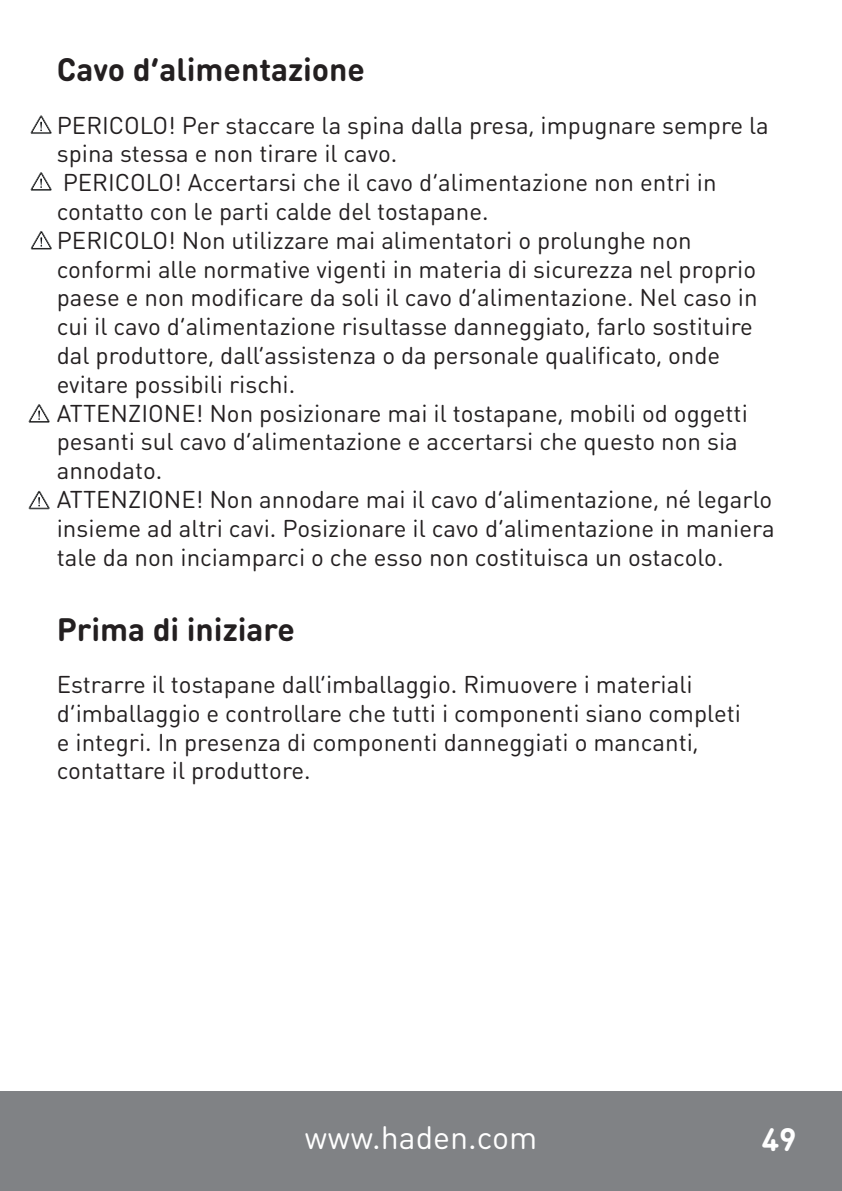
<style>
.page{position:relative;width:842px;height:1191px;background:#fff}
.page>*{position:absolute;margin:0;border:0;box-sizing:border-box;transform-origin:0 0}
.t1{font:700 32px "DIN Round Pro";color:#231f20}
.t2{font:32px "DIN Round Pro";color:#fff}
.t3{font:700 32px "DIN Round Pro";color:#fff}
.t4{font:24px/28.8px "DIN Round Pro";color:#231f20}
</style>
<div class="page">
<svg style="left:28px;top:404px;width:22px;height:19px"></svg>
<svg style="left:31px;top:231px;width:21px;height:19px"></svg>
<svg style="left:28px;top:490px;width:22px;height:19px"></svg>
<svg style="left:30px;top:115px;width:22px;height:19px"></svg>
<svg style="left:30px;top:172px;width:22px;height:19px"></svg>
<div style="left:0;top:1091px;width:842px;height:100px;background:#808285"></div>
<p class="t1" style="left:57px;top:47px;width:310px">Cavo d’alimentazione</p>
<p class="t4" style="left:57px;top:110px;width:713px">PERICOLO! Per staccare la spina dalla presa, impugnare sempre la spina stessa e non tirare il cavo.</p>
<p class="t4" style="left:57px;top:167px;width:661px">PERICOLO! Accertarsi che il cavo d’alimentazione non entri in contatto con le parti calde del tostapane.</p>
<p class="t4" style="left:57px;top:225px;width:702px">PERICOLO! Non utilizzare mai alimentatori o prolunghe non conformi alle normative vigenti in materia di sicurezza nel proprio paese e non modificare da soli il cavo d’alimentazione. Nel caso in cui il cavo d’alimentazione risultasse danneggiato, farlo sostituire dal produttore, dall’assistenza o da personale qualificato, onde evitare possibili rischi.</p>
<p class="t4" style="left:57px;top:398px;width:693px">ATTENZIONE! Non posizionare mai il tostapane, mobili od oggetti pesanti sul cavo d’alimentazione e accertarsi che questo non sia annodato.</p>
<p class="t4" style="left:57px;top:484px;width:719px;text-align:justify">ATTENZIONE! Non annodare mai il cavo d’alimentazione, né legarlo insieme ad altri cavi. Posizionare il cavo d’alimentazione in maniera tale da non inciamparci o che esso non costituisca un ostacolo.</p>
<p class="t1" style="left:57px;top:607px;width:240px">Prima di iniziare</p>
<p class="t4" style="left:57px;top:669px;width:686px">Estrarre il tostapane dall’imballaggio. Rimuovere i materiali d’imballaggio e controllare che tutti i componenti siano completi e integri. In presenza di componenti danneggiati o mancanti, contattare il produttore.</p>
<h1 class="t2" style="left:304px;top:1116px;width:234px">www.haden.com</h1>
<h1 class="t3" style="left:762px;top:1117px;width:36px">49</h1>
</div>
